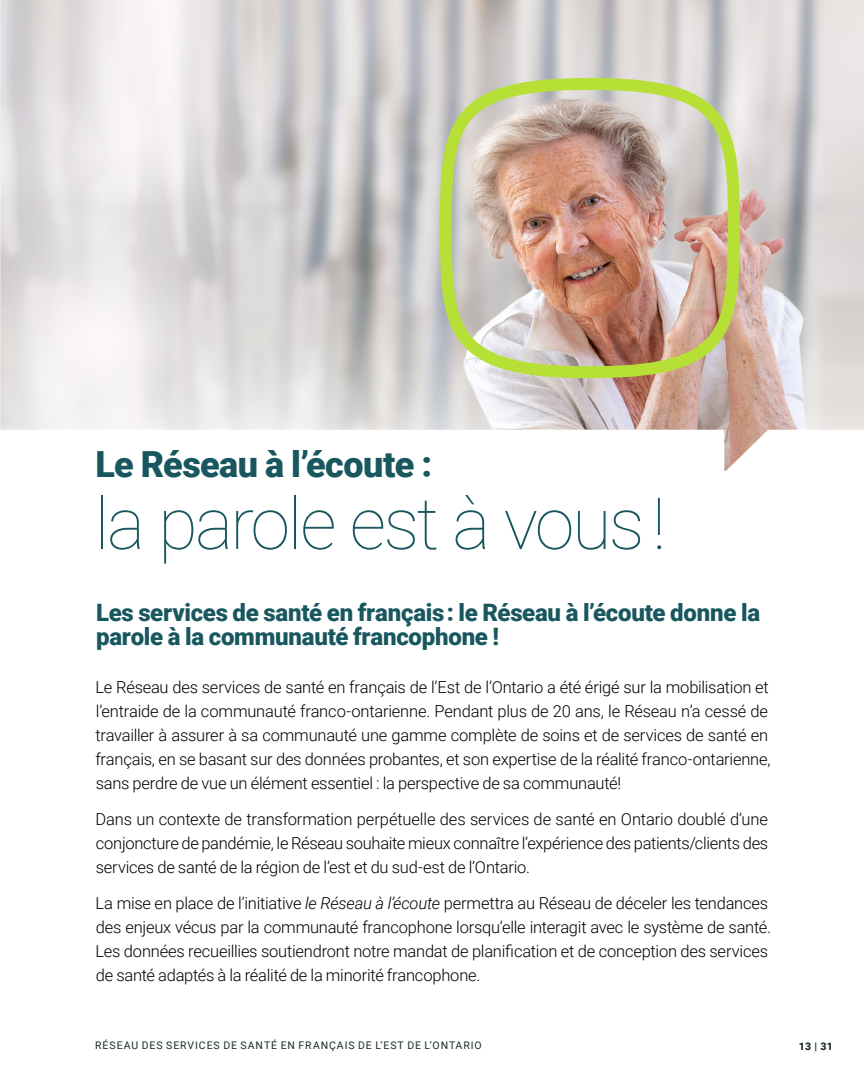
<style>
.page{position:relative;width:864px;height:1080px;background:#fff}
.page>*{position:absolute;margin:0;border:0;box-sizing:border-box;transform-origin:0 0}
.t1{font:100 72px "Roboto";letter-spacing:-.035em;color:#19575f}
.t2{font:900 36px "Roboto";letter-spacing:-.015em;color:#19575f}
.t3{font:900 24px/24px "Roboto";letter-spacing:-.01em;color:#19575f}
.t4{font:300 16.5px/24px "Roboto";letter-spacing:-.015em;color:#000}
.t5{font:10.5px "Roboto";letter-spacing:.085em;color:#1c2b24}
.t6{font:900 10.5px "Roboto";color:#1c2b24}
.s1{font-style:italic}
</style>
<div class="page">
<img style="left:0;top:0;width:864px;height:471px">
<div style="left:440px;top:78px;width:300px;height:300px;border:12px solid #b6e036;border-radius:139px"></div>
<h2 class="t2" style="left:95px;top:439px;width:338px">Le Réseau à l’écoute :</h2>
<h2 class="t1" style="left:95px;top:473px;width:573px">la parole est à vous !</h2>
<h3 class="t3" style="left:96px;top:600px;width:666px">Les services de santé en français : le Réseau à l’écoute donne la parole à la communauté francophone !</h3>
<p class="t4" style="left:95px;top:675px;width:677px">Le Réseau des services de santé en français de l’Est de l’Ontario a été érigé sur la mobilisation et l’entraide de la communauté franco-ontarienne. Pendant plus de 20 ans, le Réseau n’a cessé de travailler à assurer à sa communauté une gamme complète de soins et de services de santé en français, en se basant sur des données probantes, et son expertise de la réalité franco-ontarienne, sans perdre de vue un élément essentiel : la perspective de sa communauté!</p>
<p class="t4" style="left:96px;top:807px;width:674px;text-align:justify">Dans un contexte de transformation perpétuelle des services de santé en Ontario doublé d’une conjoncture de pandémie, le Réseau souhaite mieux connaître l’expérience des patients/clients des services de santé de la région de l’est et du sud-est de l’Ontario.</p>
<p class="t4" style="left:96px;top:891px;width:677px">La mise en place de l’initiative <span class="s1">le Réseau à l’écoute</span> permettra au Réseau de déceler les tendances des enjeux vécus par la communauté francophone lorsqu’elle interagit avec le système de santé.<br>Les données recueillies soutiendront notre mandat de planification et de conception des services de santé adaptés à la réalité de la minorité francophone.</p>
<p class="t5" style="left:95px;top:1038px;width:388px">RÉSEAU DES SERVICES DE SANTÉ EN FRANÇAIS DE L’EST DE L’ONTARIO</p>
<p class="t6" style="left:799px;top:1039px;width:36px">13 | 31</p>
</div>
